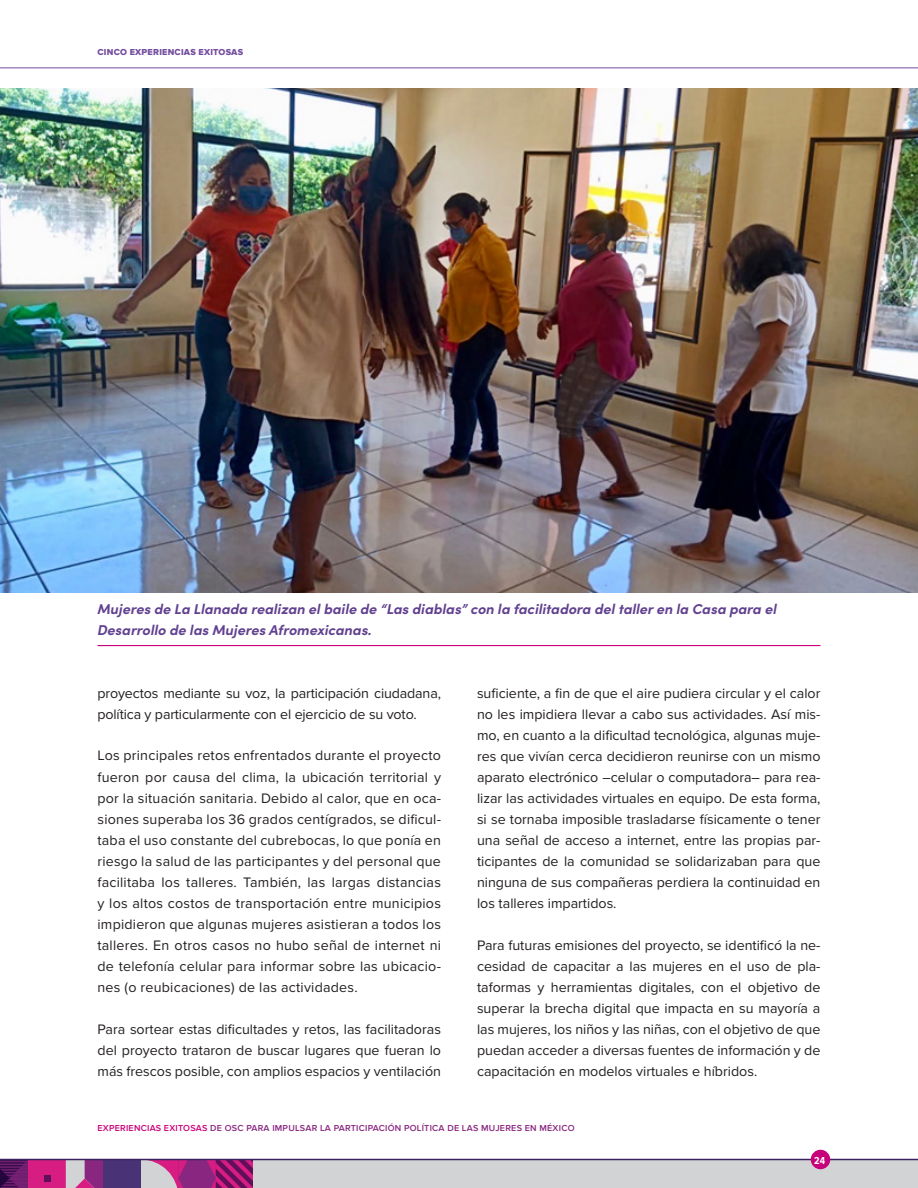
<style>
.page{position:relative;width:918px;height:1188px;background:#fff}
.page>*{position:absolute;margin:0;border:0;box-sizing:border-box;transform-origin:0 0}
.t1{font:14.25px/21px "Proxima Nova";color:#231f20;text-align:justify}
.t2{font:italic 700 14.25px/21px "Sofia Pro";color:#614190}
.t3{font:700 10.5px "Proxima Nova Cond";color:#fff}
.t4{font:600 9px "Proxima Nova";letter-spacing:.025em;color:#892780}
.t5{font:9px "Proxima Nova Extrabld";color:#744c9e}
.s1{color:#c9007b}
</style>
<div class="page">
<svg style="left:0;top:1160px;width:28px;height:28px"></svg>
<div style="left:178px;top:1160px;width:38px;height:28px;background:#892780"></div>
<svg style="left:141px;top:1160px;width:46px;height:28px"></svg>
<svg style="left:206px;top:1160px;width:47px;height:28px"></svg>
<div style="left:28px;top:1160px;width:38px;height:28px;background:#d71d81"></div>
<svg style="left:44px;top:1175px;width:6px;height:6px"></svg>
<svg style="left:66px;top:1160px;width:37px;height:28px"></svg>
<div style="left:103px;top:1160px;width:38px;height:28px;background:#493275"></div>
<div style="left:253px;top:1160px;width:665px;height:28px;background:#d2d3d5"></div>
<hr style="left:0;top:68px;width:918px;height:1px;background:#744c9e">
<hr style="left:0;top:1159px;width:918px;height:1px;background:#3a235f">
<div style="left:811px;top:1150px;width:19px;height:19px;background:#c9007b;border-radius:50%"></div>
<img style="left:0;top:88px;width:918px;height:504px">
<hr style="left:98px;top:645px;width:722px;height:1px;background:#c9007b">
<p class="t5" style="left:98px;top:46px;width:14px">CINCO</p>
<p class="t5" style="left:130px;top:46px;width:7px">EXPERIENCIAS</p>
<p class="t5" style="left:199px;top:46px;width:7px">EXITOSAS</p>
<p class="t2" style="left:98px;top:597px;width:681px">Mujeres de La Llanada realizan el baile de “Las diablas” con la facilitadora del taller en la Casa para el<br>Desarrollo de las Mujeres Afromexicanas.</p>
<p class="t1" style="left:98px;top:682px;width:345px">proyectos mediante su voz, la participación ciudadana, política y particularmente con el ejercicio de su voto.</p>
<p class="t1" style="left:98px;top:745px;width:345px">Los principales retos enfrentados durante el proyecto fueron por causa del clima, la ubicación territorial y por la situación sanitaria. Debido al calor, que en oca&shy;siones superaba los 36 grados centígrados, se dificul&shy;taba el uso constante del cubrebocas, lo que ponía en riesgo la salud de las participantes y del personal que facilitaba los talleres. También, las largas distancias y los altos costos de transportación entre municipios impidieron que algunas mujeres asistieran a todos los talleres. En otros casos no hubo señal de internet ni de telefonía celular para informar sobre las ubicacio&shy;nes (o reubicaciones) de las actividades.</p>
<p class="t1" style="left:98px;top:1018px;width:345px">Para sortear estas dificultades y retos, las facilitadoras del proyecto trataron de buscar lugares que fueran lo más frescos posible, con amplios espacios y ventilación</p>
<p class="t1" style="left:477px;top:682px;width:345px">suficiente, a fin de que el aire pudiera circular y el calor no les impidiera llevar a cabo sus actividades. Así mis&shy;mo, en cuanto a la dificultad tecnológica, algunas muje&shy;res que vivían cerca decidieron reunirse con un mismo aparato electrónico –celular o computadora– para rea&shy;lizar las actividades virtuales en equipo. De esta forma, si se tornaba imposible trasladarse físicamente o tener una señal de acceso a internet, entre las propias par&shy;ticipantes de la comunidad se solidarizaban para que ninguna de sus compañeras perdiera la continuidad en los talleres impartidos.</p>
<p class="t1" style="left:477px;top:934px;width:345px">Para futuras emisiones del proyecto, se identificó la ne&shy;cesidad de capacitar a las mujeres en el uso de pla&shy;taformas y herramientas digitales, con el objetivo de superar la brecha digital que impacta en su mayoría a las mujeres, los niños y las niñas, con el objetivo de que puedan acceder a diversas fuentes de información y de capacitación en modelos virtuales e híbridos.</p>
<p class="t4" style="left:98px;top:1123px;width:479px"><span class="s1">EXPERIENCIAS EXITOSAS</span> DE OSC PARA IMPULSAR LA PARTICIPACIÓN POLÍTICA DE LAS MUJERES EN MÉXICO</p>
<p class="t3" style="left:814px;top:1152px;width:12px">24</p>
</div>
